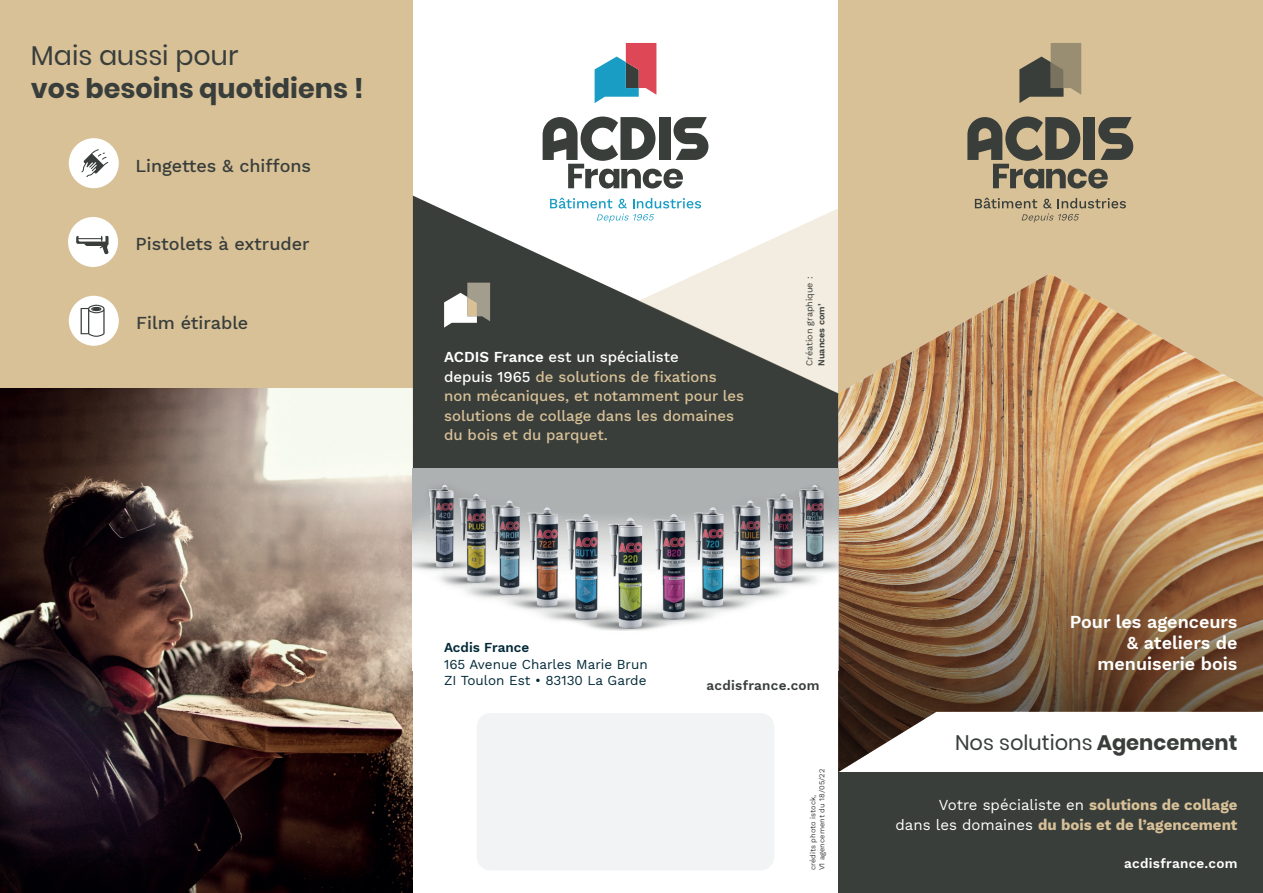
<style>
.page{position:relative;width:1263px;height:893px;background:#fff}
.page>*{position:absolute;margin:0;border:0;box-sizing:border-box;transform-origin:0 0}
.t1{font:700 27px "Poppins";color:#393e3b}
.t2{font:27px "Poppins";color:#393e3b}
.t3{font:21px "Poppins";color:#393e3b}
.t4{font:500 18px "Work Sans";color:#393e3b}
.t5{font:600 18px/21px "Work Sans";color:#fff;text-align:right}
.t6{font:500 15px/19.5px "Work Sans";color:#d8c197}
.t7{font:700 15px/19.5px "Work Sans";color:#d8c197;text-align:right}
.t8{font:13.5px/16.5px "Work Sans";color:#012938}
.t9{font:600 13.5px "Work Sans";letter-spacing:.02em;color:#fff}
.t10{font:600 13.5px "Work Sans";letter-spacing:.02em;color:#393e3b}
.t11{font:600 13.5px "Work Sans";color:#012938}
.t12{font:9px "Work Sans";color:#393e3b}
.t13{font:600 9px "Work Sans";color:#393e3b}
.t14{font:7.5px/9px "Work Sans";color:#393e3b}
.s1{font-weight:600;color:#fff}
.s2{color:#fff}
.s3{font-weight:700}
.s4{font-weight:400;color:#fff}
</style>
<div class="page">
<div style="left:838px;top:674px;width:425px;height:219px;background:#393e3b"></div>
<div style="left:0;top:0;width:412px;height:388px;background:#d8c197"></div>
<div style="left:838px;top:0;width:425px;height:474px;background:#d8c197"></div>
<img style="left:838px;top:273px;width:425px;height:224px">
<img style="left:0;top:388px;width:412px;height:505px">
<svg style="left:413px;top:196px;width:289px;height:272px;fill:#393e3b"></svg>
<svg style="left:426px;top:208px;width:412px;height:260px;fill:#393e3b"></svg>
<img style="left:413px;top:468px;width:425px;height:163px">
<img style="left:838px;top:497px;width:425px;height:275px">
<div style="left:68px;top:217px;width:50px;height:50px;background:#fff;border-radius:50%"></div>
<svg style="left:76px;top:236px;width:33px;height:18px"></svg>
<div style="left:69px;top:138px;width:50px;height:50px;background:#fff;border-radius:50%"></div>
<svg style="left:81px;top:149px;width:27px;height:28px"></svg>
<svg style="left:444px;top:283px;width:46px;height:45px"></svg>
<div style="left:477px;top:713px;width:297px;height:157px;background:#f2f3f4;border-radius:14px"></div>
<svg style="left:1019px;top:43px;width:62px;height:60px"></svg>
<svg style="left:967px;top:117px;width:166px;height:72px"></svg>
<svg style="left:975px;top:198px;width:151px;height:24px"></svg>
<svg style="left:543px;top:117px;width:165px;height:72px"></svg>
<svg style="left:595px;top:43px;width:61px;height:60px"></svg>
<svg style="left:550px;top:198px;width:151px;height:24px"></svg>
<div style="left:69px;top:296px;width:50px;height:50px;background:#fff;border-radius:50%"></div>
<svg style="left:81px;top:305px;width:24px;height:32px"></svg>
<h1 class="t2" style="left:31px;top:40px;width:209px">Mais aussi pour</h1>
<h1 class="t1" style="left:31px;top:73px;width:334px">vos besoins quotidiens !</h1>
<p class="t4" style="left:135px;top:152px;width:177px">Lingettes &amp; chiffons</p>
<p class="t4" style="left:136px;top:231px;width:176px">Pistolets à extruder</p>
<p class="t4" style="left:136px;top:309px;width:114px">Film étirable</p>
<p class="t6" style="left:444px;top:347px;width:302px"><span class="s1">ACDIS France</span> <span class="s2">est un spécialiste<br>depuis 1965</span> de solutions de fixations non mécaniques, et notamment pour les solutions de collage dans les domaines du bois et du parquet.</p>
<p class="t12" style="left:803px;top:366px;width:91px;rotate:-90deg">Création graphique :</p>
<p class="t13" style="left:815px;top:366px;width:63px;rotate:-90deg">Nuances com’</p>
<p class="t11" style="left:444px;top:637px;width:87px">Acdis France</p>
<p class="t8" style="left:444px;top:655px;width:205px">165 Avenue Charles Marie Brun<br>ZI Toulon Est • 83130 La Garde</p>
<p class="t10" style="left:706px;top:675px;width:115px">acdisfrance.com</p>
<p class="t14" style="left:808px;top:870px;width:103px;rotate:-90deg">crédits photo istock,<br>V1 agencement du 18/05/22</p>
<p class="t5" style="left:1070px;top:610px;width:169px">Pour les agenceurs &amp; ateliers de menuiserie bois</p>
<h2 class="t3" style="left:955px;top:730px;width:284px">Nos solutions <span class="s3">Agencement</span></h2>
<p class="t7" style="left:895px;top:795px;width:343px"><span class="s4">Votre spécialiste en</span> solutions de collage<br><span class="s4">dans les domaines</span> du bois et de l’agencement</p>
<p class="t9" style="left:1124px;top:853px;width:115px">acdisfrance.com</p>
</div>
